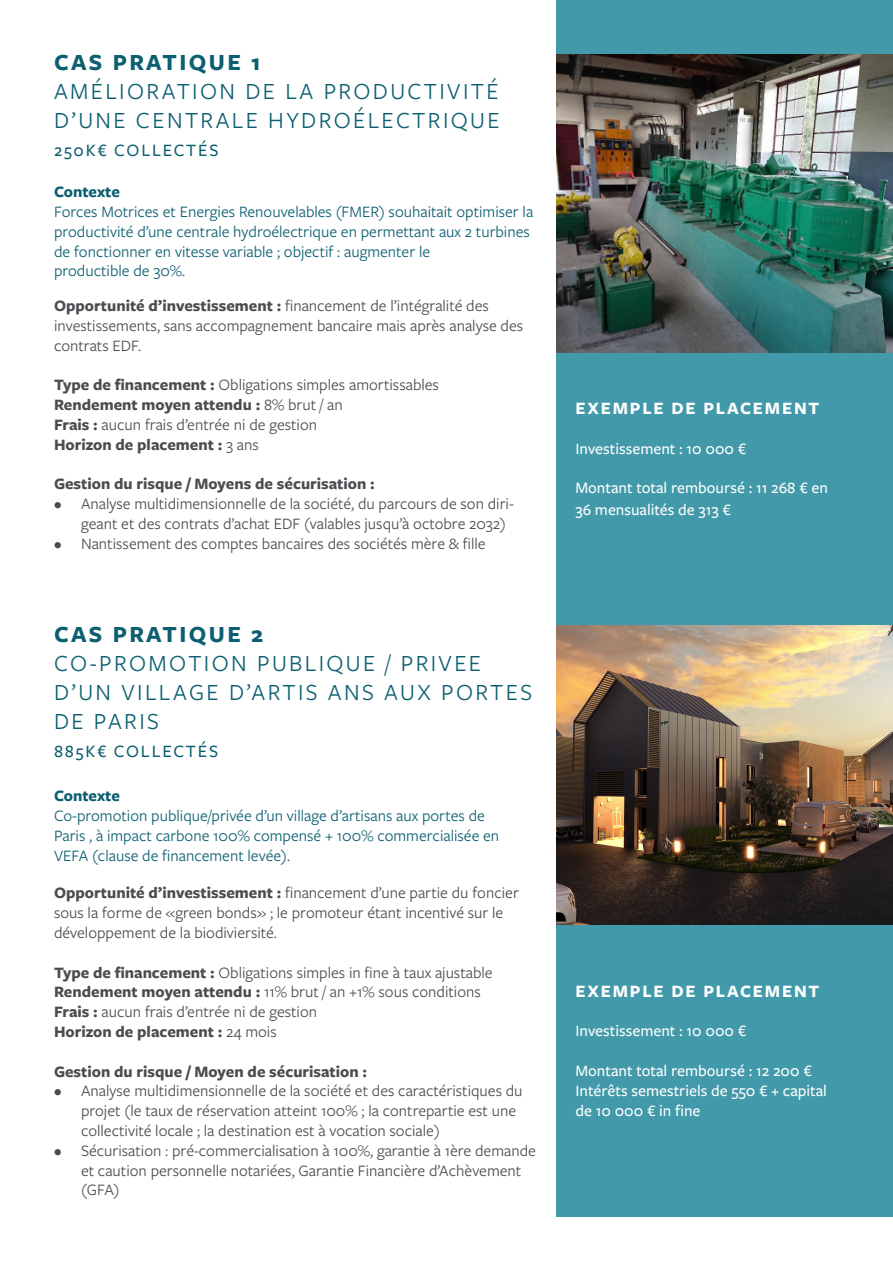
<style>
.page{position:relative;width:893px;height:1263px;background:#fff}
.page>*{position:absolute;margin:0;border:0;box-sizing:border-box;transform-origin:0 0}
.t1{font:24px/28.8px "Freight Sans Pro";letter-spacing:.1em;color:#0c5f71}
.t2{font:700 24px "Freight Sans Pro";letter-spacing:.1em;color:#0c5f71}
.t3{font:700 18px "Freight Sans Pro";letter-spacing:.1em;color:#fff}
.t4{font:500 18px "Freight Sans Pro";letter-spacing:.1em;color:#0c5f71}
.t5{font:16.5px/19.8px "Freight Sans Pro";color:#4d4b50}
.t6{font:16.5px/19.8px "Freight Sans Pro";color:#0c5f71}
.t7{font:16.5px/19.8px "Freight Sans Pro";color:#4d4b4f}
.t8{font:500 16.5px/19.8px "Freight Sans Pro";color:#fff}
.t9{font:700 16.5px "Freight Sans Pro";color:#4d4b50}
.t10{font:700 16.5px "Freight Sans Pro";color:#4d4b4f}
.t11{font:700 16.5px "Freight Sans Pro";color:#0c5f71}
.s1{font-weight:700}
.s2{font-weight:400}
</style>
<div class="page">
<div style="left:556px;top:0;width:337px;height:1216px;background:#4199a9"></div>
<img style="left:556px;top:54px;width:337px;height:298px">
<img style="left:557px;top:626px;width:336px;height:298px">
<p class="t2" style="left:54px;top:46px;width:208px">CAS PRATIQUE 1</p>
<p class="t1" style="left:54px;top:76px;width:447px">AMÉLIORATION DE LA PRODUCTIVITÉ<br>D’UNE CENTRALE HYDROÉLECTRIQUE</p>
<p class="t4" style="left:54px;top:138px;width:166px">250K€ COLLECTÉS</p>
<p class="t11" style="left:54px;top:180px;width:67px">Contexte</p>
<p class="t6" style="left:54px;top:201px;width:481px">Forces Motrices et Energies Renouvelables (FMER) souhaitait optimiser la productivité d’une centrale hydroélectrique en permettant aux 2 turbines de fonctionner en vitesse variable ; objectif : augmenter le<br>productible de 30%.</p>
<p class="t5" style="left:54px;top:295px;width:471px"><span class="s1">Opportunité d’investissement :</span> financement de l’intégralité des investissements, sans accompagnement bancaire mais après analyse des contrats EDF.</p>
<p class="t7" style="left:54px;top:374px;width:386px"><span class="s1">Type de financement :</span> Obligations simples amortissables</p>
<p class="t10" style="left:54px;top:393px;width:290px">Rendement moyen attendu : <span class="s2">8% brut / an</span></p>
<p class="t7" style="left:54px;top:414px;width:265px"><span class="s1">Frais :</span> aucun frais d’entrée ni de gestion</p>
<p class="t10" style="left:54px;top:433px;width:206px">Horizon de placement : <span class="s2">3 ans</span></p>
<p class="t9" style="left:54px;top:473px;width:322px">Gestion du risque / Moyens de sécurisation :</p>
<p class="t5" style="left:81px;top:493px;width:434px;text-indent:-27px">• Analyse multidimensionnelle de la société, du parcours de son diri&shy;geant et des contrats d’achat EDF (valables jusqu’à octobre 2032)</p>
<p class="t5" style="left:54px;top:533px;width:433px">• Nantissement des comptes bancaires des sociétés mère &amp; fille</p>
<p class="t2" style="left:54px;top:618px;width:211px">CAS PRATIQUE 2</p>
<p class="t1" style="left:54px;top:648px;width:429px">CO-PROMOTION PUBLIQUE / PRIVEE</p>
<p class="t1" style="left:54px;top:677px;width:480px">D’UN VILLAGE D’ARTIS ANS AUX PORTES</p>
<p class="t1" style="left:54px;top:705px;width:106px">DE PARIS</p>
<p class="t4" style="left:54px;top:739px;width:166px">885K€ COLLECTÉS</p>
<p class="t11" style="left:54px;top:785px;width:67px">Contexte</p>
<p class="t6" style="left:54px;top:805px;width:432px">Co-promotion publique/privée d’un village d’artisans aux portes de</p>
<p class="t6" style="left:54px;top:825px;width:447px">Paris , à impact carbone 100% compensé + 100% commercialisée en</p>
<p class="t6" style="left:54px;top:845px;width:238px">VEFA (clause de financement levée).</p>
<p class="t7" style="left:54px;top:882px;width:466px"><span class="s1">Opportunité d’investissement :</span> financement d’une partie du foncier sous la forme de «green bonds» ; le promoteur étant incentivé sur le développement de la biodiviersité.</p>
<p class="t5" style="left:54px;top:961px;width:440px"><span class="s1">Type de financement :</span> Obligations simples in fine à taux ajustable</p>
<p class="t5" style="left:54px;top:981px;width:428px"><span class="s1">Rendement moyen attendu :</span> 11% brut / an +1% sous conditions</p>
<p class="t5" style="left:54px;top:1001px;width:265px"><span class="s1">Frais :</span> aucun frais d’entrée ni de gestion</p>
<p class="t9" style="left:54px;top:1020px;width:224px">Horizon de placement : <span class="s2">24 mois</span></p>
<p class="t9" style="left:54px;top:1060px;width:315px">Gestion du risque / Moyen de sécurisation :</p>
<p class="t5" style="left:81px;top:1080px;width:443px;text-indent:-27px">• Analyse multidimensionnelle de la société et des caractéristiques du projet (le taux de réservation atteint 100% ; la contrepartie est une collectivité locale ; la destination est à vocation sociale)</p>
<p class="t5" style="left:81px;top:1140px;width:456px;text-indent:-27px">• Sécurisation : pré-commercialisation à 100%, garantie à 1ère demande et caution personnelle notariées, Garantie Financière d’Achèvement (GFA)</p>
<p class="t3" style="left:575px;top:396px;width:245px">EXEMPLE DE PLACEMENT</p>
<p class="t8" style="left:575px;top:438px;width:172px">Investissement : 10 000 €</p>
<p class="t8" style="left:575px;top:476px;width:254px;line-height:21.6px">Montant total remboursé : 11 268 € en<br>36 mensualités de 313 €</p>
<p class="t3" style="left:575px;top:978px;width:245px">EXEMPLE DE PLACEMENT</p>
<p class="t8" style="left:575px;top:1020px;width:172px">Investissement : 10 000 €</p>
<p class="t8" style="left:575px;top:1060px;width:253px">Montant total remboursé : 12 200 €<br>Intérêts semestriels de 550 € + capital de 10 000 € in fine</p>
</div>
